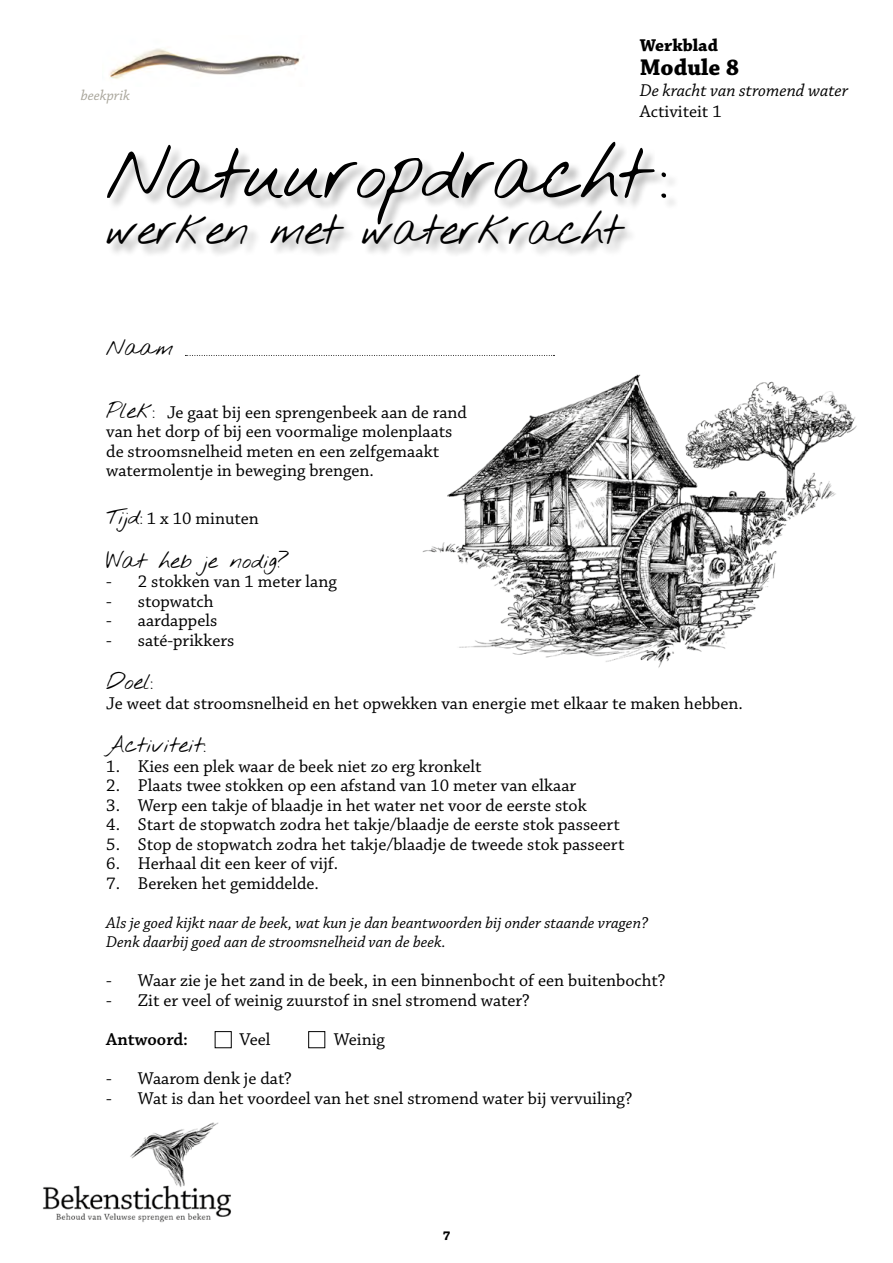
<style>
.page{position:relative;width:893px;height:1263px;background:#fff}
.page>*{position:absolute;margin:0;border:0;box-sizing:border-box;transform-origin:0 0}
.t1{font:60px "Nothing You Could Do";letter-spacing:-.04em;color:#000}
.t2{font:36px "Nothing You Could Do";letter-spacing:-.04em;color:#000}
.t3{font:700 24px "Chaparral Pro";color:#000}
.t4{font:18px/19.5px "Chaparral Pro";color:#000}
.t5{font:18px "Nothing You Could Do";color:#000}
.t6{font:italic 18px "Chaparral Pro";color:#000}
.t7{font:600 18px "Chaparral Pro";color:#000}
.t8{font:700 18px "Chaparral Pro";color:#000}
.t9{font:italic 16.5px/19.5px "Chaparral Pro";color:#000}
.t10{font:italic 15px "Chaparral Pro";color:#a8a59a}
.t11{font:700 13.5px "Chaparral Pro";color:#000}
.s1{font-family:"Nothing You Could Do"}
</style>
<div class="page">
<img style="left:422px;top:374px;width:435px;height:294px">
<div style="left:108px;top:143px;width:572px;height:115px;background:#000;opacity:.3"></div>
<svg style="left:185px;top:355px;width:369px;height:1px"></svg>
<img style="left:109px;top:48px;width:191px;height:31px">
<div style="left:215px;top:1031px;width:17px;height:17px;border:1px solid #000"></div>
<div style="left:308px;top:1031px;width:17px;height:17px;border:1px solid #000"></div>
<img style="left:42px;top:1122px;width:189px;height:101px">
<p class="t10" style="left:81px;top:87px;width:51px">beekprik</p>
<p class="t8" style="left:640px;top:35px;width:80px">Werkblad</p>
<h3 class="t3" style="left:640px;top:54px;width:101px">Module 8</h3>
<p class="t6" style="left:640px;top:81px;width:210px">De kracht van stromend water</p>
<p class="t4" style="left:640px;top:103px;width:84px">Activiteit 1</p>
<h1 class="t1" style="left:106px;top:127px;width:564px">Natuuropdracht :</h1>
<h2 class="t2" style="left:106px;top:202px;width:517px">werken met waterkracht</h2>
<p class="t5" style="left:106px;top:334px;width:69px">Naam</p>
<p class="t4" style="left:106px;top:403px;width:362px"><span class="s1">Plek:</span> Je gaat bij een sprengenbeek aan de rand van het dorp of bij een voormalige molenplaats de stroomsnelheid meten en een zelfgemaakt watermolentje in beweging brengen.</p>
<p class="t4" style="left:106px;top:510px;width:154px"><span class="s1">Tijd:</span> 1 x 10 minuten</p>
<p class="t5" style="left:106px;top:547px;width:184px">Wat heb je nodig?</p>
<p class="t4" style="left:106px;top:573px;width:232px">- 2 stokken van 1 meter lang</p>
<p class="t4" style="left:106px;top:592px;width:109px">- stopwatch</p>
<p class="t4" style="left:106px;top:612px;width:112px">- aardappels</p>
<p class="t4" style="left:106px;top:631px;width:129px">- saté-prikkers</p>
<p class="t5" style="left:106px;top:668px;width:49px">Doel:</p>
<p class="t4" style="left:106px;top:694px;width:638px">Je weet dat stroomsnelheid en het opwekken van energie met elkaar te maken hebben.</p>
<p class="t5" style="left:106px;top:731px;width:101px">Activiteit:</p>
<p class="t4" style="left:106px;top:757px;width:377px">1. Kies een plek waar de beek niet zo erg kronkelt</p>
<p class="t4" style="left:106px;top:777px;width:472px">2. Plaats twee stokken op een afstand van 10 meter van elkaar</p>
<p class="t4" style="left:106px;top:796px;width:482px">3. Werp een takje of blaadje in het water net voor de eerste stok</p>
<p class="t4" style="left:106px;top:816px;width:515px">4. Start de stopwatch zodra het takje/blaadje de eerste stok passeert</p>
<p class="t4" style="left:106px;top:835px;width:520px">5. Stop de stopwatch zodra het takje/blaadje de tweede stok passeert</p>
<p class="t4" style="left:106px;top:855px;width:233px">6. Herhaal dit een keer of vijf.</p>
<p class="t4" style="left:106px;top:874px;width:214px">7. Bereken het gemiddelde.</p>
<p class="t9" style="left:106px;top:914px;width:543px">Als je goed kijkt naar de beek, wat kun je dan beantwoorden bij onder staande vragen?<br>Denk daarbij goed aan de stroomsnelheid van de beek.</p>
<p class="t4" style="left:106px;top:972px;width:561px">- Waar zie je het zand in de beek, in een binnenbocht of een buitenbocht?</p>
<p class="t4" style="left:106px;top:991px;width:425px">- Zit er veel of weinig zuurstof in snel stromend water?</p>
<p class="t7" style="left:106px;top:1029px;width:83px">Antwoord:</p>
<p class="t4" style="left:240px;top:1030px;width:32px">Veel</p>
<p class="t4" style="left:334px;top:1030px;width:53px">Weinig</p>
<p class="t4" style="left:106px;top:1069px;width:187px">- Waarom denk je dat?</p>
<p class="t4" style="left:106px;top:1089px;width:528px">- Wat is dan het voordeel van het snel stromend water bij vervuiling?</p>
<p class="t11" style="left:443px;top:1228px;width:9px">7</p>
</div>
